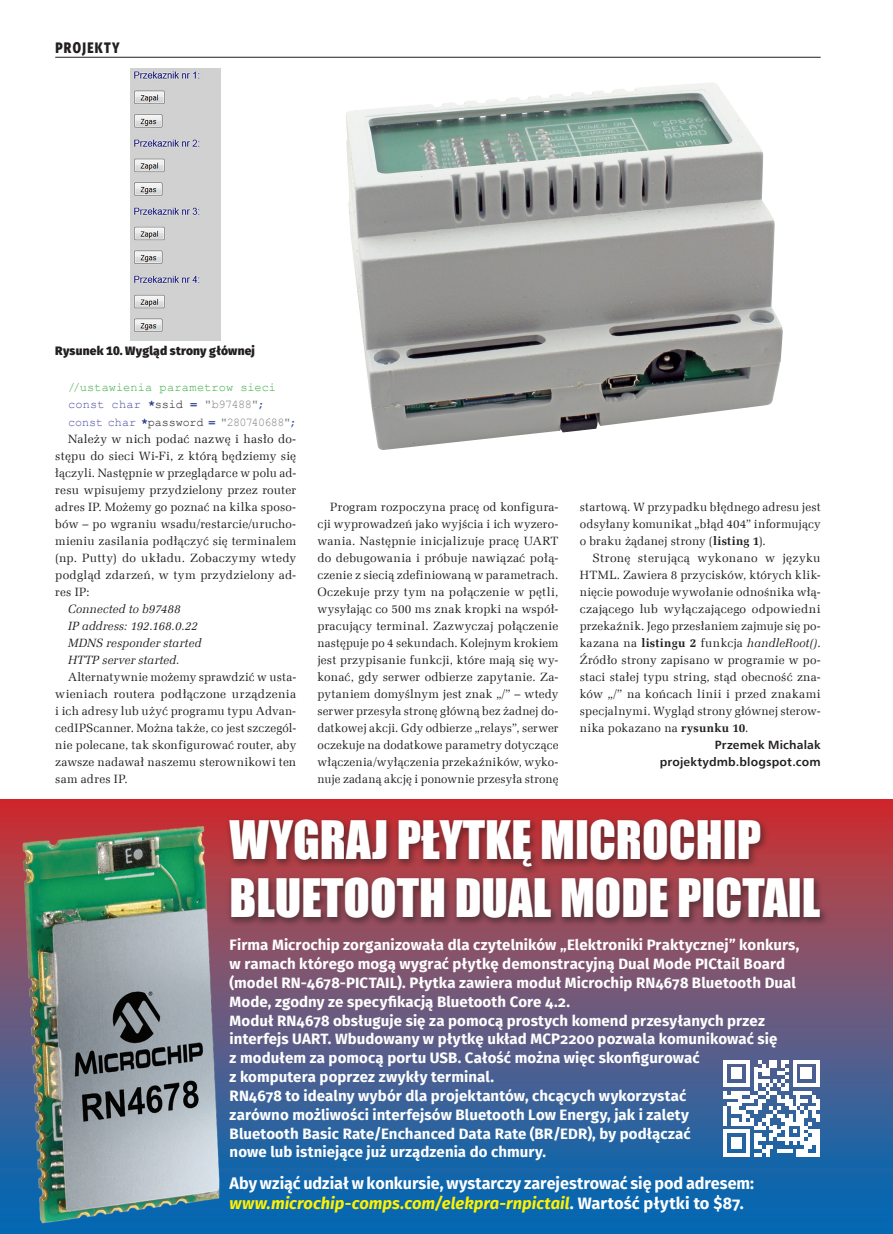
<style>
.page{position:relative;width:893px;height:1234px;background:#fff}
.page>*{position:absolute;margin:0;border:0;box-sizing:border-box;transform-origin:0 0}
._9_tytul{font:48.6px/58.3px "Impact";color:#fff}
._1_Body{font:700 16.5px/19.8px "Fira Sans";letter-spacing:-.005em;color:#fff}
._1_Body-2{font:700 15px/18.9px "Fira Sans";letter-spacing:.005em;color:#fff}
.t1{font:800 15px "Fira Sans";letter-spacing:.11em;color:#231f20;scale:.8 1}
._1_Body-3{font:12px/17px "Zapf Ellipt EU";letter-spacing:.015em;color:#231f20;text-align:justify}
._1_Body-4{font:italic 12px "Zapf Ellipt EU";letter-spacing:.015em;color:#231f20}
._0_autor{font:700 12px "Humnst 777 EU";letter-spacing:.015em;color:#231f20}
._1_Body-5{font:12px "Courier New";letter-spacing:-.015em;color:#808285}
._4_Podpis{font:800 12px "Fira Sans";letter-spacing:.015em;color:#231f20}
._1_Body-6{font:12px "Courier New";letter-spacing:.01em;color:#40ae49}
._1_Body-7{font:12px "Courier New";letter-spacing:-.005em;color:#504fa1}
.s1{font-weight:700;color:#253f8e}
.s2{color:#231f20}
.s3{color:#808285}
.s4{color:#504fa1}
.s5{font-style:italic;color:#fff101}
.s6{font-weight:700}
.s7{font-style:italic}
</style>
<div class="page">
<hr style="left:55px;top:57px;width:766px;height:1px;background:#231f20">
<img style="left:131px;top:68px;width:90px;height:272px">
<svg style="left:0;top:799px;width:893px;height:434px;background:#545986"></svg>
<div style="left:225px;top:815px;width:605px;height:112px;background:#231f20;opacity:.5"></div>
<img style="left:23px;top:820px;width:198px;height:404px">
<svg style="left:723px;top:1059px;width:97px;height:97px"></svg>
<img style="left:346px;top:82px;width:437px;height:368px">
<p class="t1" style="left:55px;top:35px;width:82px">PROJEKTY</p>
<p class="_4_Podpis" style="left:55px;top:339px;width:201px">Rysunek 10. Wygląd strony głównej</p>
<p class="_1_Body-6" style="left:68px;top:380px;width:210px">//ustawienia parametrow sieci</p>
<p class="_1_Body-7" style="left:68px;top:397px;width:198px">const char <span class="s1">*</span><span class="s2">ssid</span> <span class="s1">=</span> <span class="s3">"b97488"</span><span class="s1">;</span></p>
<p class="_1_Body-5" style="left:68px;top:414px;width:230px"><span class="s4">const char</span> <span class="s1">*</span><span class="s2">password</span> <span class="s1">=</span> "280740688"<span class="s1">;</span></p>
<p class="_1_Body-3" style="left:55px;top:430px;width:242px;text-indent:13px">Należy w nich podać nazwę i hasło do&shy;stępu do sieci Wi-Fi, z którą będziemy się łączyli. Następnie w przeglądarce w polu ad&shy;resu wpisujemy przydzielony przez router adres IP. Możemy go poznać na kilka sposo&shy;bów – po wgraniu wsadu/restarcie/urucho&shy;mieniu zasilania podłączyć się terminalem (np. Putty) do układu. Zobaczymy wtedy podgląd zdarzeń, w tym przydzielony ad&shy;res IP:</p>
<p class="_1_Body-4" style="left:68px;top:601px;width:114px">Connected to b97488</p>
<p class="_1_Body-4" style="left:68px;top:618px;width:132px">IP address: 192.168.0.22</p>
<p class="_1_Body-4" style="left:68px;top:635px;width:135px">MDNS responder started</p>
<p class="_1_Body-4" style="left:68px;top:652px;width:113px">HTTP server started.</p>
<p class="_1_Body-3" style="left:55px;top:668px;width:242px;text-indent:13px">Alternatywnie możemy sprawdzić w usta&shy;wieniach routera podłączone urządzenia i ich adresy lub użyć programu typu Advan&shy;cedIPScanner. Można także, co jest szczegól&shy;nie polecane, tak skonfigurować router, aby zawsze nadawał naszemu sterownikowi ten sam adres IP.</p>
<p class="_9_tytul" style="left:230px;top:809px;width:592px">WYGRAJ PŁYTKĘ MICROCHIP<br>BLUETOOTH DUAL MODE PICTAIL</p>
<p class="_1_Body-2" style="left:230px;top:934px;width:571px">Firma Microchip zorganizowała dla czytelników „Elektroniki Praktycznej” konkurs, w ramach którego mogą wygrać płytkę demonstracyjną Dual Mode PICtail Board (model RN-4678-PICTAIL). Płytka zawiera moduł Microchip RN4678 Bluetooth Dual Mode, zgodny ze specyfikacją Bluetooth Core 4.2.</p>
<p class="_1_Body-2" style="left:230px;top:1009px;width:549px">Moduł RN4678 obsługuje się za pomocą prostych komend przesyłanych przez interfejs UART. Wbudowany w płytkę układ MCP2200 pozwala komunikować się z modułem za pomocą portu USB. Całość można więc skonfigurować<br>z komputera poprzez zwykły terminal.</p>
<p class="_1_Body-2" style="left:230px;top:1084px;width:463px">RN4678 to idealny wybór dla projektantów, chcących wykorzystać zarówno możliwości interfejsów Bluetooth Low Energy, jak i zalety Bluetooth Basic Rate/Enchanced Data Rate (BR/EDR), by podłączać nowe lub istniejące już urządzenia do chmury.</p>
<p class="_1_Body" style="left:230px;top:1172px;width:526px">Aby wziąć udział w konkursie, wystarczy zarejestrować się pod adresem: <span class="s5">www.microchip-comps.com/elekpra-rnpictail</span>. Wartość płytki to $87.</p>
<p class="_1_Body-3" style="left:317px;top:498px;width:242px;text-indent:13px">Program rozpoczyna pracę od konfigura&shy;cji wyprowadzeń jako wyjścia i ich wyzero&shy;wania. Następnie inicjalizuje pracę UART do debugowania i próbuje nawiązać połą&shy;czenie z siecią zdefiniowaną w parametrach.<br>Oczekuje przy tym na połączenie w pętli, wysyłając co 500 ms znak kropki na współ&shy;pracujący terminal. Zazwyczaj połączenie następuje po 4 sekundach. Kolejnym krokiem jest przypisanie funkcji, które mają się wy&shy;konać, gdy serwer odbierze zapytanie. Za&shy;pytaniem domyślnym jest znak „/” – wtedy serwer przesyła stronę główną bez żadnej do&shy;datkowej akcji. Gdy odbierze „relays”, serwer oczekuje na dodatkowe parametry dotyczące włączenia/wyłączenia przekaźników, wyko&shy;nuje zadaną akcję i ponownie przesyła stronę</p>
<p class="_1_Body-3" style="left:580px;top:498px;width:242px">startową. W przypadku błędnego adresu jest odsyłany komunikat „błąd 404” informujący o braku żądanej strony (<span class="s6">listing 1</span>).</p>
<p class="_1_Body-3" style="left:580px;top:549px;width:242px;text-indent:13px">Stronę sterującą wykonano w języku HTML. Zawiera 8 przycisków, których klik&shy;nięcie powoduje wywołanie odnośnika włą&shy;czającego lub wyłączającego odpowiedni przekaźnik. Jego przesłaniem zajmuje się po&shy;kazana na <span class="s6">listingu 2</span> funkcja <span class="s7">handleRoot()</span>.<br>Źródło strony zapisano w programie w po&shy;staci stałej typu string, stąd obecność zna&shy;ków „/” na końcach linii i przed znakami specjalnymi. Wygląd strony głównej sterow&shy;nika pokazano na <span class="s6">rysunku 10</span>.</p>
<p class="_0_autor" style="left:715px;top:737px;width:107px">Przemek Michalak</p>
<p class="_0_autor" style="left:660px;top:754px;width:162px">projektydmb.blogspot.com</p>
</div>
